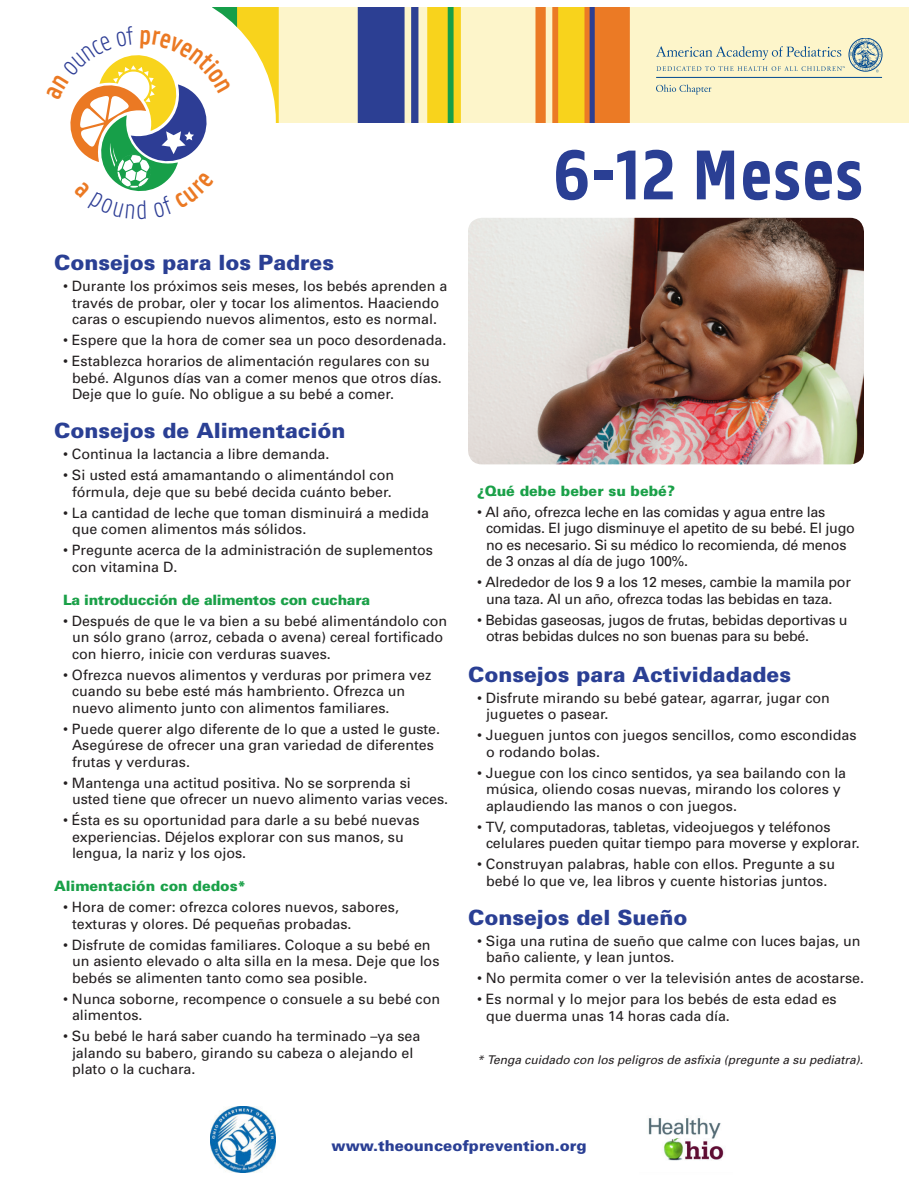
<style>
.page{position:relative;width:918px;height:1188px;background:#fff}
.page>*{position:absolute;margin:0;border:0;box-sizing:border-box;transform-origin:0 0}
.Headline{font:700 75px "Panno Text";letter-spacing:-.005em;color:#2a3f94}
.Copy_Headers{font:900 21px "Univers";color:#2a3f94}
.Copy{font:900 15px "Univers";color:#2a3f94}
.Bullets{font:14.25px/16.5px "Univers";color:#231f20}
.Bullets-2{font:14.25px/16.5px "Univers";letter-spacing:-.02em;color:#231f20}
.Bullets-3{font:900 14.25px "Univers";letter-spacing:-.02em;color:#1aa048}
.Copy-2{font:900 14.25px "Univers";color:#1aa048}
.Bullets-4{font:900 14.25px "Univers";color:#1aa048}
.Bullets-5{font:italic 12px "Univers";color:#231f20}
</style>
<div class="page">
<img style="left:276px;top:8px;width:633px;height:114px">
<svg style="left:212px;top:7px;width:64px;height:116px"></svg>
<hr style="left:656px;top:77px;width:226px;height:1px;background:#014990">
<svg style="left:656px;top:84px;width:55px;height:10px"></svg>
<svg style="left:656px;top:38px;width:226px;height:34px;background:#dcdfc2"></svg>
<img style="left:648px;top:1118px;width:77px;height:43px">
<img style="left:210px;top:1107px;width:66px;height:65px">
<img style="left:468px;top:218px;width:396px;height:246px">
<svg style="left:70px;top:26px;width:161px;height:166px"></svg>
<p class="Copy_Headers" style="left:54px;top:250px;width:282px">Consejos para los Padres</p>
<p class="Bullets" style="left:63px;top:278px;width:386px;text-align:center">• Durante los próximos seis meses, los bebés aprenden a través de probar, oler y tocar los alimentos. Haaciendo caras o escupiendo nuevos alimentos, esto es normal.</p>
<p class="Bullets" style="left:63px;top:332px;width:385px">• Espere que la hora de comer sea un poco desordenada.</p>
<p class="Bullets" style="left:72px;top:353px;width:371px;text-indent:-9px">• Establezca horarios de alimentación regulares con su bebé. Algunos días van a comer menos que otros días.<br>Deje que lo guíe. No obligue a su bebé a comer.</p>
<p class="Copy_Headers" style="left:54px;top:418px;width:293px">Consejos de Alimentación</p>
<p class="Bullets" style="left:63px;top:446px;width:268px">• Continua la lactancia a libre demanda.</p>
<p class="Bullets" style="left:63px;top:467px;width:333px;text-align:center">• Si usted está amamantando o alimentándol con fórmula, deje que su bebé decida cuánto beber.</p>
<p class="Bullets" style="left:72px;top:505px;width:359px;text-indent:-9px">• La cantidad de leche que toman disminuirá a medida que comen alimentos más sólidos.</p>
<p class="Bullets" style="left:72px;top:542px;width:363px;text-indent:-9px">• Pregunte acerca de la administración de suplementos con vitamina D.</p>
<p class="Bullets-3" style="left:63px;top:591px;width:309px">La introducción de alimentos con cuchara</p>
<p class="Bullets" style="left:72px;top:613px;width:377px;text-indent:-9px">• Después de que le va bien a su bebé alimentándolo con un sólo grano (arroz, cebada o avena) cereal fortificado con hierro, inicie con verduras suaves.</p>
<p class="Bullets" style="left:72px;top:667px;width:361px;text-indent:-9px">• Ofrezca nuevos alimentos y verduras por primera vez cuando su bebe esté más hambriento. Ofrezca un nuevo alimento junto con alimentos familiares.</p>
<p class="Bullets" style="left:72px;top:721px;width:370px;text-indent:-9px">• Puede querer algo diferente de lo que a usted le guste.<br>Asegúrese de ofrecer una gran variedad de diferentes frutas y verduras.</p>
<p class="Bullets" style="left:72px;top:775px;width:378px;text-indent:-9px">• Mantenga una actitud positiva. No se sorprenda si usted tiene que ofrecer un nuevo alimento varias veces.</p>
<p class="Bullets" style="left:72px;top:812px;width:349px;text-indent:-9px">• Ésta es su oportunidad para darle a su bebé nuevas experiencias. Déjelos explorar con sus manos, su lengua, la nariz y los ojos.</p>
<p class="Copy-2" style="left:54px;top:877px;width:193px">Alimentación con dedos*</p>
<p class="Bullets" style="left:72px;top:899px;width:328px;text-indent:-9px">• Hora de comer: ofrezca colores nuevos, sabores, texturas y olores. Dé pequeñas probadas.</p>
<p class="Bullets" style="left:72px;top:937px;width:369px;text-indent:-9px">• Disfrute de comidas familiares. Coloque a su bebé en un asiento elevado o alta silla en la mesa. Deje que los bebés se alimenten tanto como sea posible.</p>
<p class="Bullets" style="left:72px;top:991px;width:370px;text-indent:-9px">• Nunca soborne, recompence o consuele a su bebé con alimentos.</p>
<p class="Bullets" style="left:72px;top:1028px;width:350px;text-indent:-9px">• Su bebé le hará saber cuando ha terminado –ya sea jalando su babero, girando su cabeza o alejando el plato o la cuchara.</p>
<p class="Headline" style="left:552px;top:132px;width:313px">6-12 Meses</p>
<p class="Bullets-4" style="left:477px;top:482px;width:199px">¿Qué debe beber su bebé?</p>
<p class="Bullets-2" style="left:486px;top:503px;width:370px;text-indent:-9px">• Al año, ofrezca leche en las comidas y agua entre las comidas. El jugo disminuye el apetito de su bebé. El jugo no es necesario. Si su médico lo recomienda, dé menos de 3 onzas al día de jugo 100%.</p>
<p class="Bullets-2" style="left:486px;top:574px;width:366px;text-indent:-9px">• Alrededor de los 9 a los 12 meses, cambie la mamila por una taza. Al un año, ofrezca todas las bebidas en taza.</p>
<p class="Bullets-2" style="left:486px;top:611px;width:363px;text-indent:-9px">• Bebidas gaseosas, jugos de frutas, bebidas deportivas u otras bebidas dulces no son buenas para su bebé.</p>
<p class="Copy_Headers" style="left:468px;top:661px;width:325px">Consejos para Actividadades</p>
<p class="Bullets" style="left:486px;top:689px;width:345px;text-indent:-9px">• Disfrute mirando su bebé gatear, agarrar, jugar con juguetes o pasear.</p>
<p class="Bullets" style="left:486px;top:727px;width:372px;text-indent:-9px">• Jueguen juntos con juegos sencillos, como escondidas o rodando bolas.</p>
<p class="Bullets" style="left:486px;top:764px;width:362px;text-indent:-9px">• Juegue con los cinco sentidos, ya sea bailando con la música, oliendo cosas nuevas, mirando los colores y aplaudiendo las manos o con juegos.</p>
<p class="Bullets" style="left:486px;top:818px;width:375px;text-indent:-9px">• TV, computadoras, tabletas, videojuegos y teléfonos celulares pueden quitar tiempo para moverse y explorar.</p>
<p class="Bullets" style="left:477px;top:856px;width:360px;text-align:center">• Construyan palabras, hable con ellos. Pregunte a su bebé lo que ve, lea libros y cuente historias juntos.</p>
<p class="Copy_Headers" style="left:468px;top:904px;width:221px">Consejos del Sueño</p>
<p class="Bullets" style="left:486px;top:932px;width:376px;text-indent:-9px">• Siga una rutina de sueño que calme con luces bajas, un baño caliente, y lean juntos.</p>
<p class="Bullets" style="left:477px;top:970px;width:389px">• No permita comer o ver la televisión antes de acostarse.</p>
<p class="Bullets" style="left:486px;top:991px;width:352px;text-indent:-9px">• Es normal y lo mejor para los bebés de esta edad es que duerma unas 14 horas cada día.</p>
<p class="Bullets-5" style="left:477px;top:1053px;width:388px">* Tenga cuidado con los peligros de asfixia (pregunte a su pediatra).</p>
<p class="Copy" style="left:332px;top:1137px;width:256px">www.theounceofprevention.org</p>
</div>
